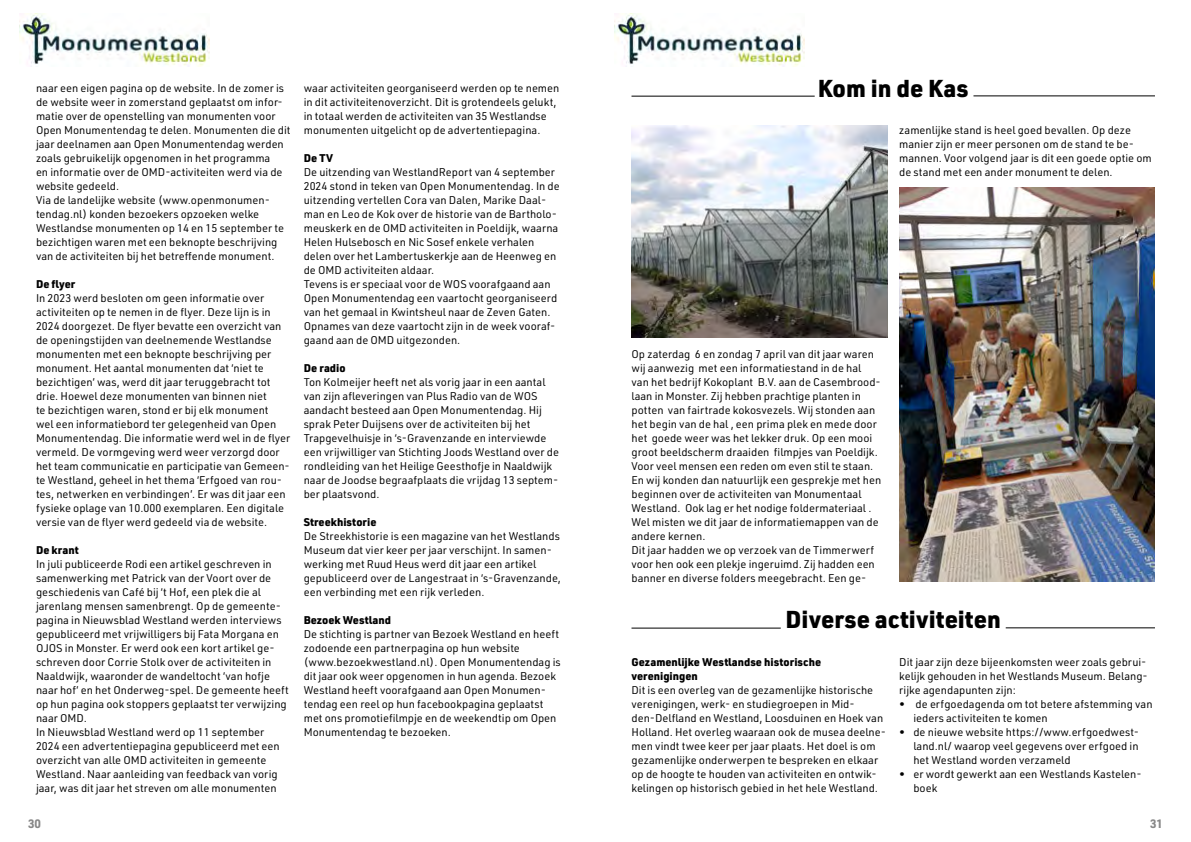
<style>
.page{position:relative;width:1191px;height:842px;background:#fff}
.page>*{position:absolute;margin:0;border:0;box-sizing:border-box;transform-origin:0 0}
.t1{font:900 24px "URWDIN";color:#000}
.t2{font:700 12px "URWDIN";color:#878787}
.t3{font:11px/14px "URWDIN";color:#000}
.t4{font:900 11px/14px "URWDIN";color:#000}
</style>
<div class="page">
<img style="left:614px;top:14px;width:190px;height:53px">
<img style="left:19px;top:14px;width:190px;height:53px">
<hr style="left:1005px;top:628px;width:150px;height:1px;background:#000">
<hr style="left:973px;top:96px;width:182px;height:1px;background:#000">
<hr style="left:631px;top:628px;width:149px;height:1px;background:#000">
<hr style="left:631px;top:96px;width:183px;height:1px;background:#000">
<img style="left:631px;top:126px;width:256px;height:211px">
<img style="left:899px;top:188px;width:256px;height:393px">
<p class="t3" style="left:36px;top:81px;width:256px">naar een eigen pagina op de website. In de zomer is de website weer in zomerstand geplaatst om infor&shy;matie over de openstelling van monumenten voor Open Monumentendag te delen. Monumenten die dit jaar deelnamen aan Open Monumentendag werden zoals gebruikelijk opgenomen in het programma<br>en informatie over de OMD-activiteiten werd via de website gedeeld.<br>Via de landelijke website (www.openmonumen&shy;tendag.nl) konden bezoekers opzoeken welke Westlandse monumenten op 14 en 15 september te bezichtigen waren met een beknopte beschrijving van de activiteiten bij het betreffende monument.</p>
<p class="t4" style="left:36px;top:277px;width:41px">De flyer</p>
<p class="t3" style="left:36px;top:291px;width:256px">In 2023 werd besloten om geen informatie over activiteiten op te nemen in de flyer. Deze lijn is in 2024 doorgezet. De flyer bevatte een overzicht van de openingstijden van deelnemende Westlandse monumenten met een beknopte beschrijving per monument. Het aantal monumenten dat ‘niet te bezichtigen’ was, werd dit jaar teruggebracht tot drie. Hoewel deze monumenten van binnen niet<br>te bezichtigen waren, stond er bij elk monument<br>wel een informatiebord ter gelegenheid van Open Monumentendag. Die informatie werd wel in de flyer vermeld. De vormgeving werd weer verzorgd door het team communicatie en participatie van Gemeen&shy;te Westland, geheel in het thema ‘Erfgoed van rou&shy;tes, netwerken en verbindingen’. Er was dit jaar een fysieke oplage van 10.000 exemplaren. Een digitale versie van de flyer werd gedeeld via de website.</p>
<p class="t4" style="left:36px;top:543px;width:44px">De krant</p>
<p class="t3" style="left:36px;top:557px;width:254px">In juli publiceerde Rodi een artikel geschreven in samenwerking met Patrick van der Voort over de geschiedenis van Café bij ‘t Hof, een plek die al jarenlang mensen samenbrengt. Op de gemeente&shy;pagina in Nieuwsblad Westland werden interviews gepubliceerd met vrijwilligers bij Fata Morgana en OJOS in Monster. Er werd ook een kort artikel ge&shy;schreven door Corrie Stolk over de activiteiten in Naaldwijk, waaronder de wandeltocht ‘van hofje naar hof’ en het Onderweg-spel. De gemeente heeft op hun pagina ook stoppers geplaatst ter verwijzing naar OMD.<br>In Nieuwsblad Westland werd op 11 september 2024 een advertentiepagina gepubliceerd met een overzicht van alle OMD activiteiten in gemeente Westland. Naar aanleiding van feedback van vorig jaar, was dit jaar het streven om alle monumenten</p>
<p class="t3" style="left:304px;top:81px;width:257px">waar activiteiten georganiseerd werden op te nemen in dit activiteitenoverzicht. Dit is grotendeels gelukt, in totaal werden de activiteiten van 35 Westlandse monumenten uitgelicht op de advertentiepagina.</p>
<p class="t4" style="left:304px;top:151px;width:31px">De TV</p>
<p class="t3" style="left:304px;top:165px;width:257px">De uitzending van WestlandReport van 4 september 2024 stond in teken van Open Monumentendag. In de uitzending vertellen Cora van Dalen, Marike Daal&shy;man en Leo de Kok over de historie van de Bartholo&shy;meuskerk en de OMD activiteiten in Poeldijk, waarna Helen Hulsebosch en Nic Sosef enkele verhalen delen over het Lambertuskerkje aan de Heenweg en de OMD activiteiten aldaar.<br>Tevens is er speciaal voor de WOS voorafgaand aan Open Monumentendag een vaartocht georganiseerd van het gemaal in Kwintsheul naar de Zeven Gaten.<br>Opnames van deze vaartocht zijn in de week vooraf&shy;gaand aan de OMD uitgezonden.</p>
<p class="t4" style="left:304px;top:361px;width:43px">De radio</p>
<p class="t3" style="left:304px;top:375px;width:257px">Ton Kolmeijer heeft net als vorig jaar in een aantal van zijn afleveringen van Plus Radio van de WOS aandacht besteed aan Open Monumentendag. Hij sprak Peter Duijsens over de activiteiten bij het Trapgevelhuisje in ‘s-Gravenzande en interviewde een vrijwilliger van Stichting Joods Westland over de rondleiding van het Heilige Geesthofje in Naaldwijk naar de Joodse begraafplaats die vrijdag 13 septem&shy;ber plaatsvond.</p>
<p class="t4" style="left:304px;top:515px;width:74px">Streekhistorie</p>
<p class="t3" style="left:304px;top:529px;width:259px">De Streekhistorie is een magazine van het Westlands Museum dat vier keer per jaar verschijnt. In samen&shy;werking met Ruud Heus werd dit jaar een artikel gepubliceerd over de Langestraat in ‘s-Gravenzande, een verbinding met een rijk verleden.</p>
<p class="t4" style="left:304px;top:613px;width:89px">Bezoek Westland</p>
<p class="t3" style="left:304px;top:627px;width:258px">De stichting is partner van Bezoek Westland en heeft zodoende een partnerpagina op hun website (www.bezoekwestland.nl). Open Monumentendag is dit jaar ook weer opgenomen in hun agenda. Bezoek Westland heeft voorafgaand aan Open Monumen&shy;tendag een reel op hun facebookpagina geplaatst met ons promotiefilmpje en de weekendtip om Open Monumentendag te bezoeken.</p>
<h1 class="t1" style="left:817px;top:71px;width:152px">Kom in de Kas</h1>
<p class="t3" style="left:899px;top:123px;width:254px">zamenlijke stand is heel goed bevallen. Op deze manier zijn er meer personen om de stand te be&shy;mannen. Voor volgend jaar is dit een goede optie om de stand met een ander monument te delen.</p>
<p class="t3" style="left:631px;top:347px;width:251px">Op zaterdag 6 en zondag 7 april van dit jaar waren wij aanwezig met een informatiestand in de hal van het bedrijf Kokoplant B.V. aan de Casembrood&shy;laan in Monster. Zij hebben prachtige planten in potten van fairtrade kokosvezels. Wij stonden aan het begin van de hal , een prima plek en mede door het goede weer was het lekker druk. Op een mooi groot beeldscherm draaiden filmpjes van Poeldijk.<br>Voor veel mensen een reden om even stil te staan.<br>En wij konden dan natuurlijk een gesprekje met hen beginnen over de activiteiten van Monumentaal Westland. Ook lag er het nodige foldermateriaal .<br>Wel misten we dit jaar de informatiemappen van de andere kernen.<br>Dit jaar hadden we op verzoek van de Timmerwerf voor hen ook een plekje ingeruimd. Zij hadden een banner en diverse folders meegebracht. Een ge-</p>
<h1 class="t1" style="left:785px;top:603px;width:217px">Diverse activiteiten</h1>
<p class="t4" style="left:631px;top:655px;width:191px">Gezamenlijke Westlandse historische verenigingen</p>
<p class="t3" style="left:631px;top:683px;width:256px">Dit is een overleg van de gezamenlijke historische verenigingen, werk- en studiegroepen in Mid&shy;den-Delfland en Westland, Loosduinen en Hoek van Holland. Het overleg waaraan ook de musea deelne&shy;men vindt twee keer per jaar plaats. Het doel is om gezamenlijke onderwerpen te bespreken en elkaar op de hoogte te houden van activiteiten en ontwik&shy;kelingen op historisch gebied in het hele Westland.</p>
<p class="t3" style="left:899px;top:655px;width:250px;text-align:justify">Dit jaar zijn deze bijeenkomsten weer zoals gebrui&shy;kelijk gehouden in het Westlands Museum. Belang&shy;rijke agendapunten zijn:</p>
<p class="t3" style="left:913px;top:697px;width:241px;text-indent:-14px">• de erfgoedagenda om tot betere afstemming van ieders activiteiten te komen</p>
<p class="t3" style="left:913px;top:725px;width:227px;text-align:justify;text-indent:-14px">• de nieuwe website https://www.erfgoedwest&shy;land.nl/ waarop veel gegevens over erfgoed in het Westland worden verzameld</p>
<p class="t3" style="left:913px;top:767px;width:230px;text-indent:-14px">• er wordt gewerkt aan een Westlands Kastelen&shy;boek</p>
<p class="t2" style="left:28px;top:815px;width:14px">30</p>
<p class="t2" style="left:1150px;top:815px;width:14px">31</p>
</div>
